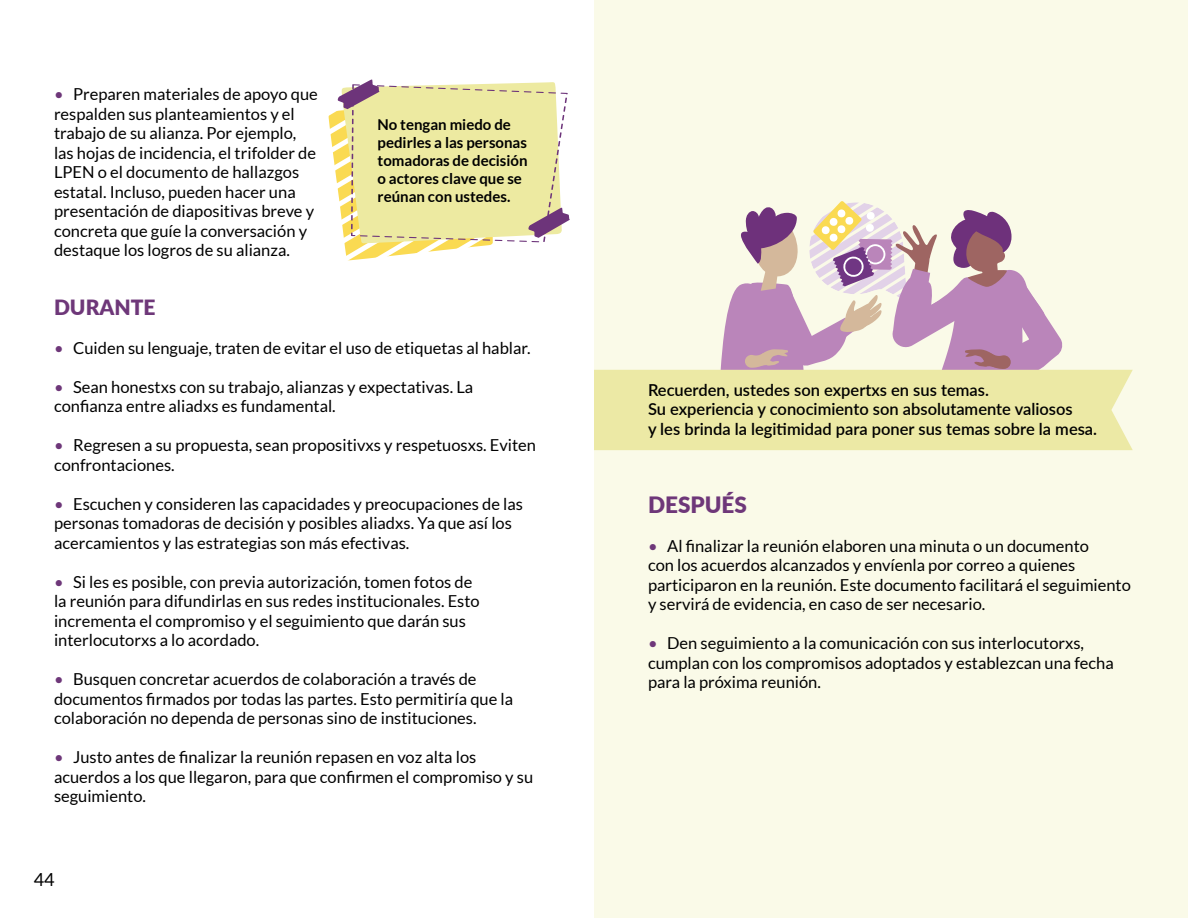
<style>
.page{position:relative;width:1188px;height:918px;background:#fff}
.page>*{position:absolute;margin:0;border:0;box-sizing:border-box;transform-origin:0 0}
.t1{font:900 22.5px "Lato";color:#6e3779}
.t2{font:900 21px "Lato";color:#6e3779}
.t3{font:18px "Lato";color:#000}
.t4{font:16.5px/19.5px "Lato";color:#000}
.t5{font:600 16.5px/19.5px "Lato";color:#000}
.t6{font:700 15px/18px "Lato";color:#000}
.s1{color:#6e3779}
.s2{color:#020203}
</style>
<div class="page">
<div style="left:594px;top:0;width:594px;height:918px;background:#fafae8"></div>
<svg style="left:594px;top:201px;width:539px;height:249px"></svg>
<svg style="left:329px;top:79px;width:241px;height:181px"></svg>
<p class="t4" style="left:54px;top:84px;width:265px"><span class="s1">•</span> Preparen materiales de apoyo que respalden sus planteamientos y el trabajo de su alianza. Por ejemplo, las hojas de incidencia, el trifolder de LPEN o el documento de hallazgos estatal. Incluso, pueden hacer una presentación de diapositivas breve y concreta que guíe la conversación y destaque los logros de su alianza.</p>
<p class="t6" style="left:378px;top:116px;width:151px">No tengan miedo de pedirles a las personas tomadoras de decisión o actores clave que se reúnan con ustedes.</p>
<p class="t2" style="left:54px;top:291px;width:103px">DURANTE</p>
<p class="t4" style="left:54px;top:338px;width:478px"><span class="s1">•</span> Cuiden su lenguaje, traten de evitar el uso de etiquetas al hablar.</p>
<p class="t4" style="left:54px;top:377px;width:421px"><span class="s1">•</span> Sean honestxs con su trabajo, alianzas y expectativas. La confianza entre aliadxs es fundamental.</p>
<p class="t4" style="left:54px;top:435px;width:484px"><span class="s1">•</span> Regresen a su propuesta, sean propositivxs y respetuosxs. Eviten confrontaciones.</p>
<p class="t4" style="left:54px;top:494px;width:471px"><span class="s1">•</span> Escuchen y consideren las capacidades y preocupaciones de las personas tomadoras de decisión y posibles aliadxs. Ya que así los acercamientos y las estrategias son más efectivas.</p>
<p class="t4" style="left:54px;top:572px;width:427px"><span class="s1">•</span> Si les es posible, con previa autorización, tomen fotos de la reunión para difundirlas en sus redes institucionales. Esto incrementa el compromiso y el seguimiento que darán sus interlocutorxs a lo acordado.</p>
<p class="t4" style="left:54px;top:669px;width:461px"><span class="s1">•</span> Busquen concretar acuerdos de colaboración a través de documentos firmados por todas las partes. Esto permitiría que la colaboración no dependa de personas sino de instituciones.</p>
<p class="t4" style="left:54px;top:747px;width:481px"><span class="s1">•</span> Justo antes de finalizar la reunión repasen en voz alta los acuerdos a los que llegaron, para que confirmen el compromiso y su seguimiento.</p>
<p class="t3" style="left:34px;top:869px;width:22px">44</p>
<p class="t5" style="left:648px;top:379px;width:451px">Recuerden, ustedes son expertxs en sus temas.<br>Su experiencia y conocimiento son absolutamente valiosos<br>y les brinda la legitimidad para poner sus temas sobre la mesa.</p>
<h1 class="t1" style="left:648px;top:488px;width:100px">DESPUÉS</h1>
<p class="t4" style="left:648px;top:536px;width:484px"><span class="s1">•</span> <span class="s2">Al</span> finalizar la reunión elaboren una minuta o un documento<br>con los acuerdos alcanzados y envíenla por correo a quienes participaron en la reunión. Este documento facilitará el seguimiento y servirá de evidencia, en caso de ser necesario.</p>
<p class="t4" style="left:648px;top:633px;width:467px"><span class="s1">•</span> Den seguimiento a la comunicación con sus interlocutorxs, cumplan con los compromisos adoptados y establezcan una fecha para la próxima reunión.</p>
</div>
